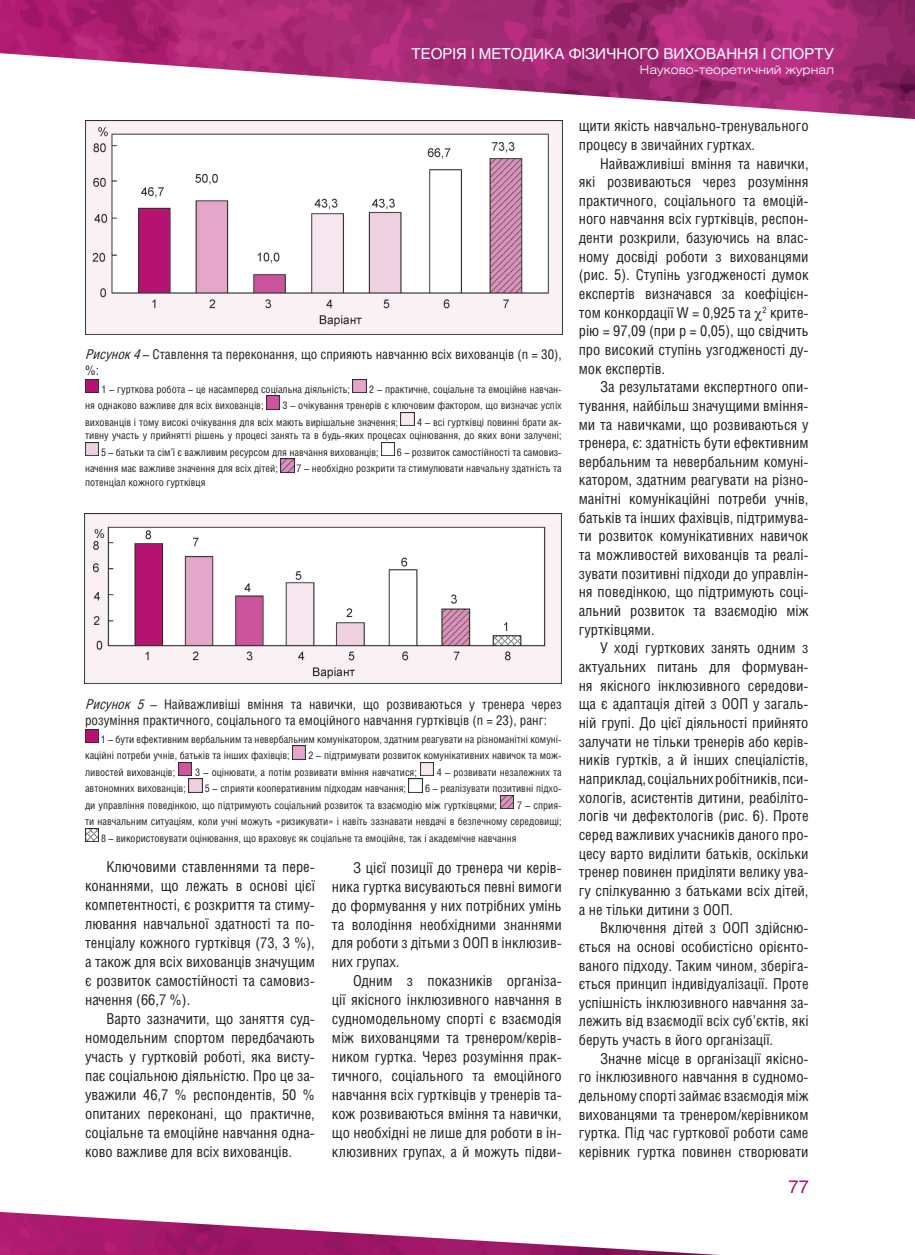
<style>
.page{position:relative;width:915px;height:1255px;background:#fff}
.page>*{position:absolute;margin:0;border:0;box-sizing:border-box;transform-origin:0 0}
.t1{font:18px "Helios C";color:#b51172}
.t2{font:15px/18.6px "Helios Cond C";color:#231f20;text-align:justify}
.t3{font:15px "Helios C";color:#fff}
.t4{font:13.5px/16.2px "Helios Cond C";color:#231f20}
.t5{font:12px "Helios Ext Light C";color:#fff}
.t6{font:10.5px/16.5px "Helios Cond C";color:#231f20}
.s1{font-style:italic}
</style>
<div class="page">
<img style="left:0;top:0;width:914px;height:119px">
<img style="left:0;top:1211px;width:703px;height:43px">
<img style="left:85px;top:379px;width:14px;height:14px">
<img style="left:353px;top:379px;width:13px;height:14px">
<img style="left:266px;top:396px;width:14px;height:13px">
<img style="left:401px;top:412px;width:13px;height:14px">
<img style="left:85px;top:442px;width:14px;height:14px">
<img style="left:381px;top:442px;width:13px;height:14px">
<img style="left:280px;top:459px;width:14px;height:13px">
<img style="left:85px;top:121px;width:477px;height:213px">
<svg style="left:85px;top:729px;width:13px;height:13px"></svg>
<img style="left:292px;top:745px;width:14px;height:14px">
<img style="left:178px;top:762px;width:14px;height:13px">
<svg style="left:420px;top:762px;width:13px;height:13px"></svg>
<img style="left:188px;top:778px;width:14px;height:14px">
<img style="left:408px;top:778px;width:14px;height:14px">
<svg style="left:500px;top:795px;width:13px;height:13px"></svg>
<svg style="left:85px;top:828px;width:13px;height:13px"></svg>
<img style="left:84px;top:513px;width:477px;height:170px">
<p class="t3" style="left:411px;top:44px;width:424px">Теорія і методика фізичного виховання і спорту</p>
<p class="t5" style="left:639px;top:62px;width:196px">Науково-теоретичний журнал</p>
<p class="t4" style="left:85px;top:346px;width:478px"><span class="s1">Рисунок4</span>– Ставлення та переконання, що сприяють навчанню всіх вихованців (n = 30), %:</p>
<p class="t6" style="left:101px;top:380px;width:250px">1 – гурткова робота – це насамперед соціальна діяльність;</p>
<p class="t6" style="left:369px;top:380px;width:194px">2 – практичне, соціальне та емоційне навчан-</p>
<p class="t6" style="left:85px;top:397px;width:180px">ня однаково важливе для всіх вихованців;</p>
<p class="t6" style="left:85px;top:397px;width:478px;text-indent:197px">3 – очікування тренерів є ключовим фактором, що визначає успіх вихованців і тому високі очікування для всіх мають вирішальне значення;</p>
<p class="t6" style="left:85px;top:415px;width:478px;line-height:13.5px;text-align:right">4 – всі гуртківці повинні брати ак-<br>тивну участь у прийнятті рішень у процесі занять та в будь-яких процесах оцінювання, до яких вони залучені;</p>
<p class="t6" style="left:101px;top:443px;width:279px">5 – батьки та сім’ї є важливим ресурсом для навчання вихованців;</p>
<p class="t6" style="left:397px;top:443px;width:166px">6 – розвиток самостійності та самовиз-</p>
<p class="t6" style="left:85px;top:460px;width:194px">начення має важливе значення для всіх дітей;</p>
<p class="t6" style="left:296px;top:460px;width:266px">7 – необхідно розкрити та стимулювати навчальну здатність та</p>
<p class="t6" style="left:85px;top:473px;width:122px">потенціал кожного гуртківця</p>
<p class="t4" style="left:85px;top:695px;width:478px"><span class="s1">Рисунок 5</span> – Найважливіші вміння та навички, що розвиваються у тренера через розуміння практичного, соціального та емоційного навчання гуртківців (n = 23), ранг:</p>
<p class="t6" style="left:85px;top:730px;width:478px;text-indent:16px">1 – бути ефективним вербальним та невербальним комунікатором, здатним реагувати на різноманітні комуні&shy;каційні потреби учнів, батьків та інших фахівців;</p>
<p class="t6" style="left:308px;top:747px;width:254px">2 – підтримувати розвиток комунікативних навичок та мож-</p>
<p class="t6" style="left:85px;top:763px;width:92px">ливостей вихованців;</p>
<p class="t6" style="left:195px;top:763px;width:223px">3 – оцінювати, а потім розвивати вміння навчатися;</p>
<p class="t6" style="left:437px;top:763px;width:126px">4 – розвивати незалежних та</p>
<p class="t6" style="left:85px;top:780px;width:102px">автономних вихованців;</p>
<p class="t6" style="left:205px;top:780px;width:203px">5 – сприяти кооперативним підходам навчання;</p>
<p class="t6" style="left:85px;top:780px;width:478px;text-indent:340px">6 – реалізувати позитивні підхо&shy;ди управління поведінкою, що підтримують соціальний розвиток та взаємодію між гуртківцями;</p>
<p class="t6" style="left:517px;top:796px;width:46px">7 – сприя-</p>
<p class="t6" style="left:85px;top:813px;width:478px">ти навчальним ситуаціям, коли учні можуть «ризикувати» і навіть зазнавати невдачі в безпечному середовищі;</p>
<p class="t6" style="left:101px;top:829px;width:417px">8 – використовувати оцінювання, що враховує як соціальне та емоційне, так і академічне навчання</p>
<p class="t2" style="left:85px;top:857px;width:231px;line-height:19px;text-indent:21px">Ключовими ставленнями та пере&shy;конаннями, що лежать в основі цієї компетентності, є розкриття та стиму&shy;лювання навчальної здатності та по&shy;тенціалу кожного гуртківця (73, 3 %), а також для всіх вихованців значущим є розвиток самостійності та самовиз&shy;начення (66,7 %).</p>
<p class="t2" style="left:85px;top:1009px;width:231px;line-height:19px;text-indent:21px">Варто зазначити, що заняття суд&shy;номодельним спортом передбачають участь у гуртковій роботі, яка висту&shy;пає соціальною діяльністю. Про це за&shy;уважили 46,7 % респондентів, 50 % опитаних переконані, що практичне, соціальне та емоційне навчання одна&shy;ково важливе для всіх вихованців.</p>
<p class="t2" style="left:332px;top:857px;width:231px;text-indent:21px">З цієї позиції до тренера чи керів&shy;ника гуртка висуваються певні вимоги до формування у них потрібних умінь та володіння необхідними знаннями для роботи з дітьми з ООП в інклюзив&shy;них групах.</p>
<p class="t2" style="left:332px;top:971px;width:231px;line-height:19px;text-indent:21px">Одним з показників організа&shy;ції якісного інклюзивного навчання в судномодельному спорті є взаємодія між вихованцями та тренером/керів&shy;ником гуртка. Через розуміння прак&shy;тичного, соціального та емоційного навчання всіх гуртківців у тренерів та&shy;кож розвиваються вміння та навички, що необхідні не лише для роботи в ін&shy;клюзивних групах, а й можуть підви-</p>
<p class="t2" style="left:578px;top:116px;width:231px">щити якість навчально-тренувального процесу в звичайних гуртках.</p>
<p class="t2" style="left:578px;top:154px;width:231px;text-indent:21px">Найважливіші вміння та навички, які розвиваються через розуміння практичного, соціального та емоцій&shy;ного навчання всіх гуртківців, респон&shy;денти розкрили, базуючись на влас&shy;ному досвіді роботи з вихованцями (рис. 5). Ступінь узгодженості думок експертів визначався за коефіцієн&shy;том конкордації W = 0,925 та <sup>2</sup> крите&shy;рію = 97,09 (при р = 0,05), що свідчить про високий ступінь узгодженості ду&shy;мок експертів.</p>
<p class="t2" style="left:578px;top:377px;width:231px;text-indent:21px">За результатами експертного опи&shy;тування, найбільш значущими вміння&shy;ми та навичками, що розвиваються у тренера, є: здатність бути ефективним вербальним та невербальним комуні&shy;катором, здатним реагувати на різно&shy;манітні комунікаційні потреби учнів, батьків та інших фахівців, підтримува&shy;ти розвиток комунікативних навичок та можливостей вихованців та реалі&shy;зувати позитивні підходи до управлін&shy;ня поведінкою, що підтримують соці&shy;альний розвиток та взаємодію між гуртківцями.</p>
<p class="t2" style="left:578px;top:638px;width:231px;text-indent:21px">У ході гурткових занять одним з актуальних питань для формуван&shy;ня якісного інклюзивного середови&shy;ща є адаптація дітей з ООП у загаль&shy;ній групі. До цієї діяльності прийнято залучати не тільки тренерів або керів&shy;ників гуртків, а й інших спеціалістів, наприклад, соціальних робітників, пси&shy;хологів, асистентів дитини, реабіліто&shy;логів чи дефектологів (рис. 6). Проте серед важливих учасників даного про&shy;цесу варто виділити батьків, оскільки тренер повинен приділяти велику ува&shy;гу спілкуванню з батьками всіх дітей, а не тільки дитини з ООП.</p>
<p class="t2" style="left:578px;top:918px;width:231px;text-indent:21px">Включення дітей з ООП здійсню&shy;ється на основі особистісно орієнто&shy;ваного підходу. Таким чином, зберіга&shy;ється принцип індивідуалізації. Проте успішність інклюзивного навчання за&shy;лежить від взаємодії всіх суб’єктів, які беруть участь в його організації.</p>
<p class="t2" style="left:578px;top:1048px;width:231px;text-indent:21px">Значне місце в організації якісно&shy;го інклюзивного навчання в судномо&shy;дельному спорті займає взаємодія між вихованцями та тренером/керівником гуртка. Під час гурткової роботи саме керівник гуртка повинен створювати</p>
<p class="t1" style="left:788px;top:1175px;width:22px">77</p>
</div>
